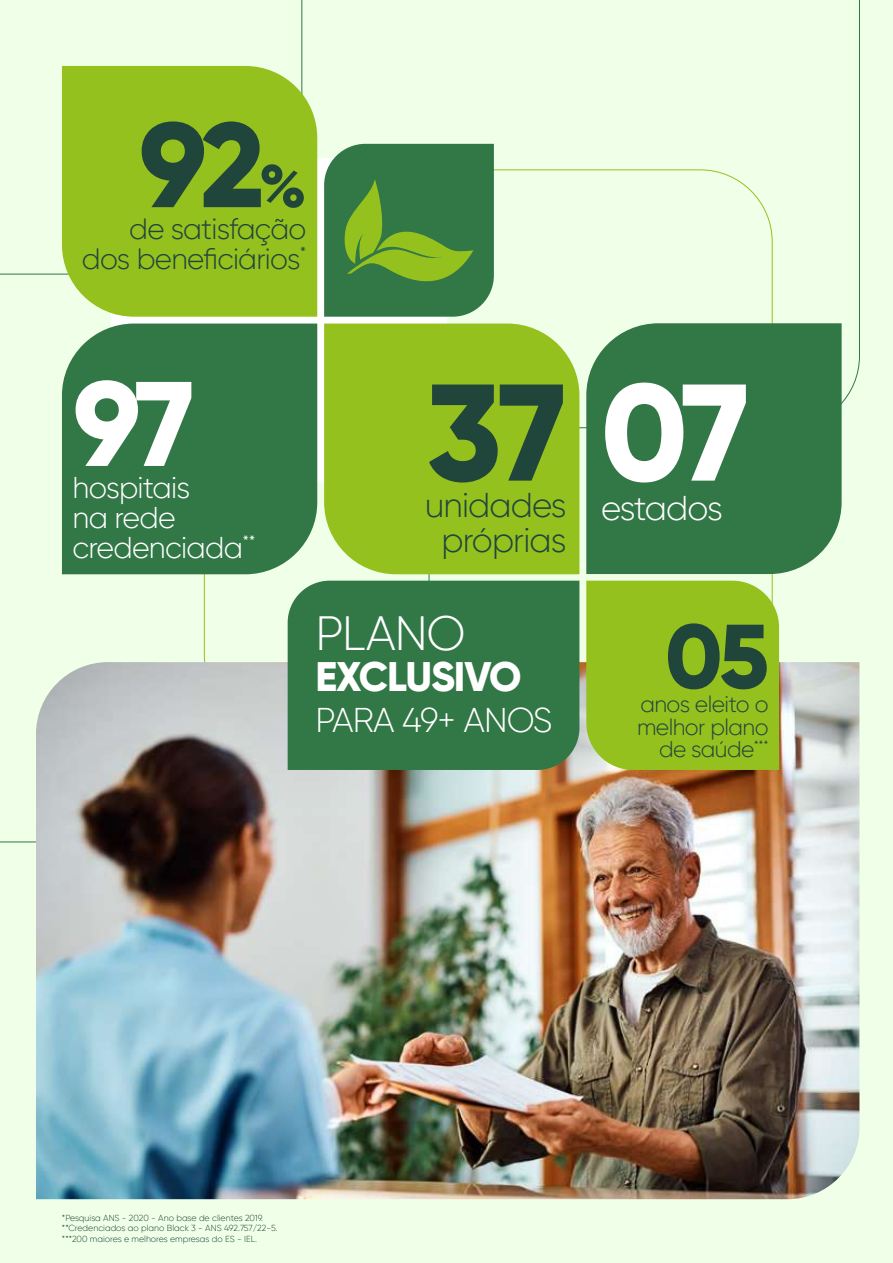
<style>
.page{position:relative;width:893px;height:1263px;background:#f0ffe7}
.page>*{position:absolute;margin:0;border:0;box-sizing:border-box;transform-origin:0 0}
.t1{font:800 137.25px "Gilroy";color:#20463c}
.t2{font:800 120px "Gilroy";color:#20463c}
.t3{font:800 120px "Gilroy";color:#fff}
.t4{font:800 90.6px "Gilroy";color:#20463c}
.t5{font:300 48px "Gilroy";letter-spacing:-.025em;color:#fff}
.t6{font:800 41.1px "Gilroy";letter-spacing:-.035em;color:#fff}
.t7{font:300 34.35px/34.3px "Gilroy";letter-spacing:-.025em;color:#20463c;text-align:center}
.t8{font:300 34.35px "Gilroy";letter-spacing:-.04em;color:#fff}
.t9{font:300 34.2px "Gilroy";letter-spacing:-.025em;color:#fff}
.t10{font:300 30px/30px "Gilroy";letter-spacing:-.025em;color:#fff}
.t11{font:300 29.25px/30px "Gilroy";letter-spacing:-.025em;color:#20463c;text-align:right}
.t12{font:300 22.65px/22.6px "Gilroy";letter-spacing:-.025em;color:#20463c;text-align:right}
.t13{font:300 8.7px/10.5px "Gilroy";color:#20463c}
.s1{font-size:60px}
.s2{color:#fff}
</style>
<div class="page">
<svg style="left:301px;top:0;width:559px;height:428px"></svg>
<div style="left:111px;top:158px;width:336px;height:325px;background:#fff"></div>
<div style="left:62px;top:324px;width:255px;height:250px;background:#327746"></div>
<svg style="left:586px;top:323px;width:256px;height:251px;background:#3c7e4e"></svg>
<svg style="left:324px;top:324px;width:255px;height:250px;background:#98c327"></svg>
<div style="left:62px;top:66px;width:255px;height:251px;background:#95c11f"></div>
<svg style="left:324px;top:144px;width:170px;height:173px;background:#488744"></svg>
<img style="left:36px;top:662px;width:823px;height:537px">
<div style="left:586px;top:581px;width:193px;height:189px;background:#95c11f"></div>
<div style="left:288px;top:581px;width:291px;height:189px;background:#327746"></div>
<h2 class="t2" style="left:139px;top:90px;width:168px">92<span class="s1">%</span></h2>
<h3 class="t11" style="left:82px;top:213px;width:226px">de satisfação dos beneficiários<sup>*</sup></h3>
<h2 class="t3" style="left:73px;top:348px;width:122px">97</h2>
<h3 class="t10" style="left:73px;top:472px;width:119px">hospitais</h3>
<h3 class="t10" style="left:73px;top:502px;width:184px">na rede credenciada<sup>**</sup></h3>
<h1 class="t1" style="left:426px;top:346px;width:324px">37 <span class="s2">07</span></h1>
<h3 class="t8" style="left:601px;top:487px;width:123px">estados</h3>
<h3 class="t7" style="left:425px;top:488px;width:143px">unidades próprias</h3>
<h3 class="t5" style="left:315px;top:604px;width:152px">PLANO</h3>
<h3 class="t6" style="left:315px;top:651px;width:208px">EXCLUSIVO</h3>
<h3 class="t9" style="left:315px;top:699px;width:239px">PARA 49+ ANOS</h3>
<h3 class="t4" style="left:665px;top:599px;width:105px">05</h3>
<h3 class="t12" style="left:637px;top:715px;width:133px">melhor plano de saúde<sup>***</sup></h3>
<h3 class="t12" style="left:640px;top:692px;width:130px">anos eleito o</h3>
<p class="t13" style="left:62px;top:1212px;width:217px">*Pesquisa ANS - 2020 - Ano base de clientes 2019. **Credenciados ao plano Black 3 - ANS 492.757/22-5. ***200 maiores e melhores empresas do ES - IEL.</p>
</div>
